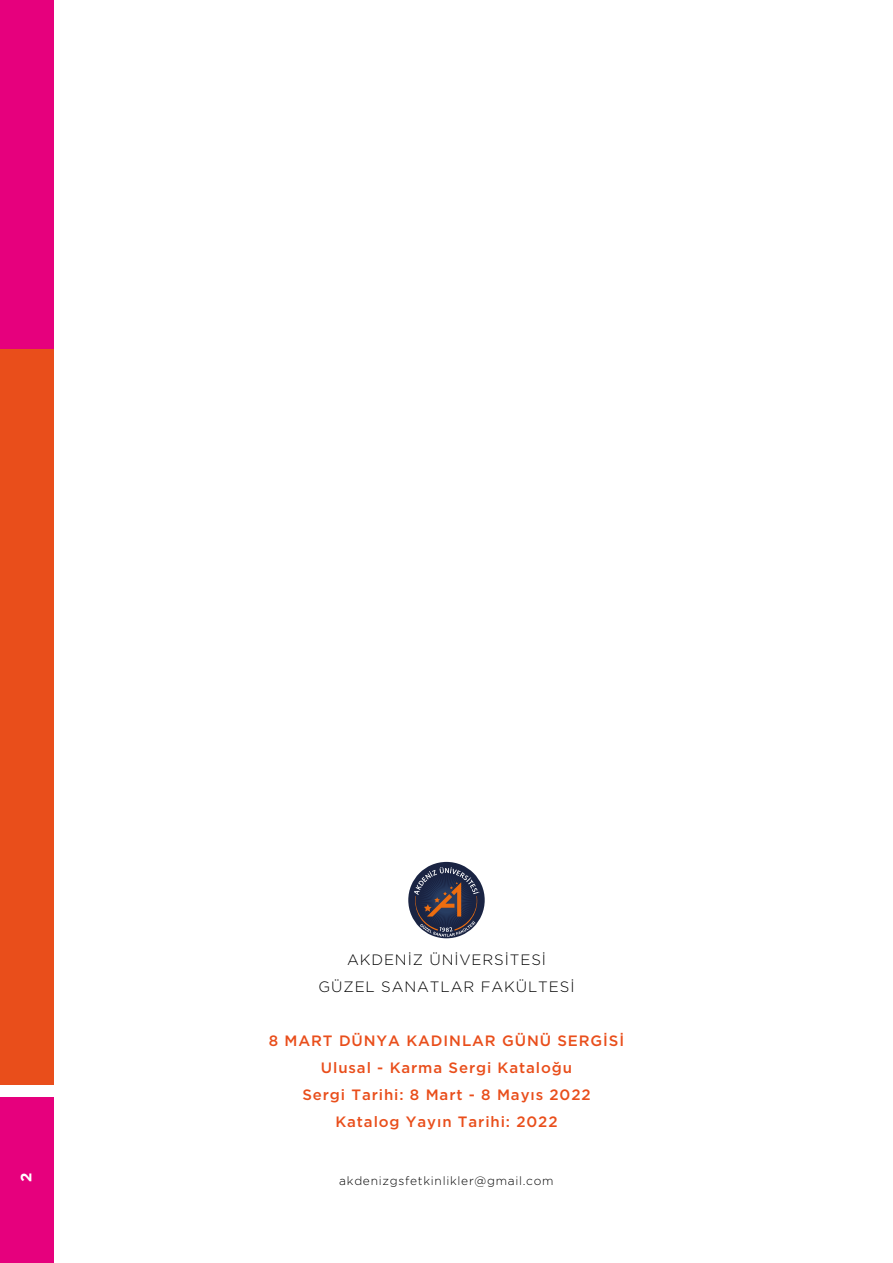
<style>
.page{position:relative;width:893px;height:1263px;background:#fff}
.page>*{position:absolute;margin:0;border:0;box-sizing:border-box;transform-origin:0 0}
.t1{font:500 15px/27px "Gotham TRUN";letter-spacing:.06em;color:#e94e1b;text-align:center}
.t2{font:300 15px/27px "Gotham TRUN";letter-spacing:.06em;color:#000;text-align:center}
.t3{font:700 15px "Gotham TRUN";color:#fff}
.t4{font:300 12px "Gotham TRUN";letter-spacing:.06em;color:#000}
</style>
<div class="page">
<div style="left:0;top:349px;width:54px;height:735px;background:#e94e1b"></div>
<div style="left:0;top:0;width:54px;height:349px;background:#e6007d"></div>
<div style="left:0;top:1097px;width:54px;height:166px;background:#e6007d"></div>
<svg style="left:408px;top:862px;width:77px;height:76px"></svg>
<p class="t3" style="left:18px;top:1182px;width:11px;rotate:-90deg">2</p>
<p class="t2" style="left:318px;top:946px;width:257px">AKDENİZ ÜNİVERSİTESİ<br>GÜZEL SANATLAR FAKÜLTESİ</p>
<p class="t1" style="left:269px;top:1027px;width:357px">8 MART DÜNYA KADINLAR GÜNÜ SERGİSİ<br>Ulusal - Karma Sergi Kataloğu<br>Sergi Tarihi: 8 Mart - 8 Mayıs 2022<br>Katalog Yayın Tarihi: 2022</p>
<p class="t4" style="left:339px;top:1173px;width:216px">akdenizgsfetkinlikler@gmail.com</p>
</div>
